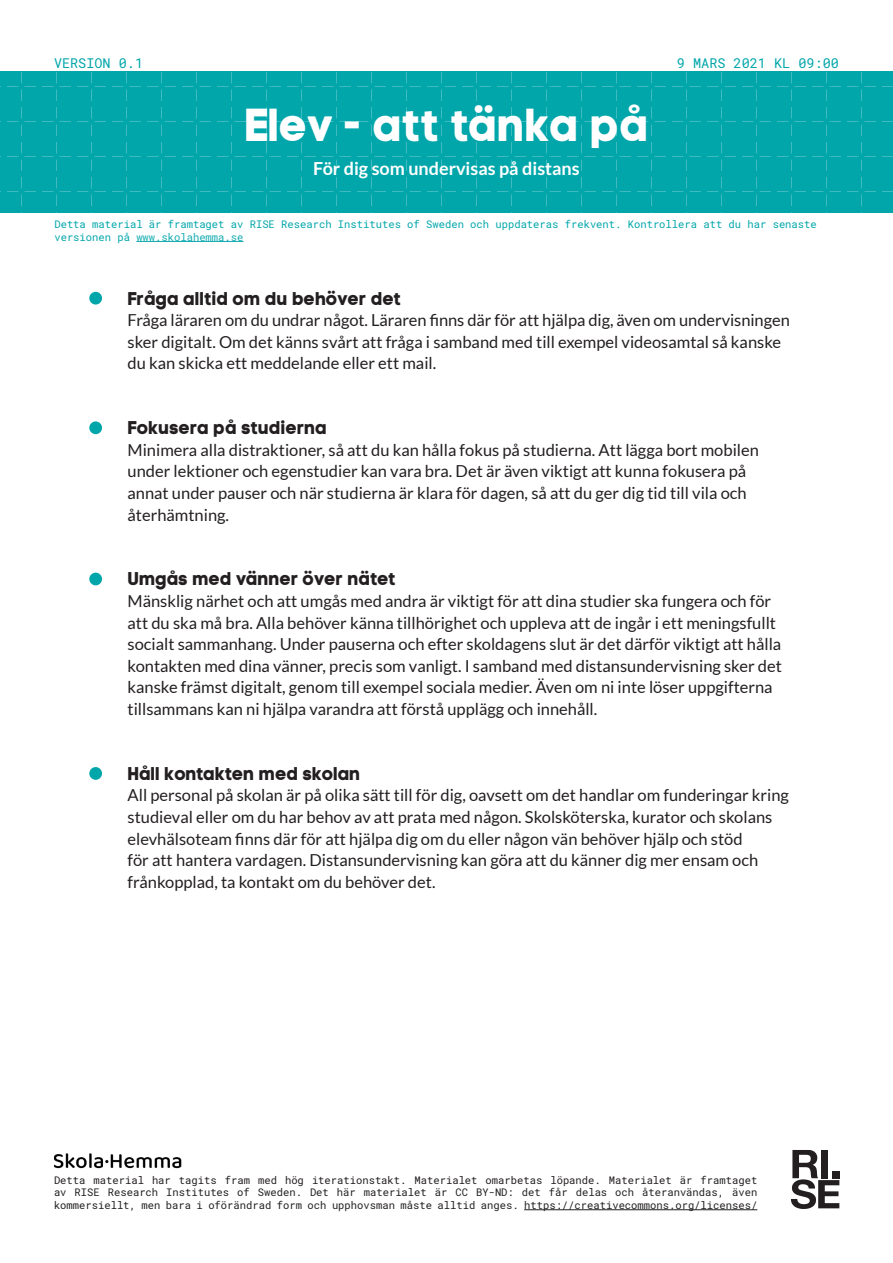
<style>
.page{position:relative;width:893px;height:1263px;background:#fff}
.page>*{position:absolute;margin:0;border:0;box-sizing:border-box;transform-origin:0 0}
.t1{font:700 45px "Code Pro";color:#fff}
.Header_in_text_-_2_r{font:700 18px "Code Pro";color:#231f20}
.t2{font:700 18px "Lato";color:#fff}
.Paragraph{font:16.5px/21.6px "Lato";color:#231f20}
.t3{font:13.5px "Roboto Mono";color:#00a6aa}
.t4{font:10.5px/12.6px "Roboto Mono";color:#231f20;text-align:justify}
.t5{font:10.5px/12.6px "Roboto Mono";color:#00a6aa}
.s1{color:#13acb1}
</style>
<div class="page">
<hr style="left:136px;top:241px;width:107px;height:1px;background:#13acb1">
<div style="left:0;top:72px;width:893px;height:141px;background:#00a6aa"></div>
<svg style="left:791px;top:1150px;width:48px;height:59px"></svg>
<hr style="left:524px;top:1209px;width:233px;height:1px;background:#231f20">
<img style="left:54px;top:1153px;width:127px;height:16px">
<div style="left:89px;top:421px;width:13px;height:13px;background:#00a6aa;border-radius:50%"></div>
<div style="left:89px;top:767px;width:13px;height:13px;background:#00a6aa;border-radius:50%"></div>
<div style="left:89px;top:573px;width:13px;height:12px;background:#00a6aa;border-radius:50%"></div>
<div style="left:89px;top:292px;width:13px;height:13px;background:#00a6aa;border-radius:50%"></div>
<p class="t3" style="left:54px;top:54px;width:91px">VERSION 0.1</p>
<p class="t3" style="left:677px;top:54px;width:164px">9 MARS 2021 KL 09:00</p>
<h1 class="t1" style="left:244px;top:97px;width:406px">Elev - att tänka på</h1>
<p class="t2" style="left:313px;top:158px;width:268px">För dig som undervisas på distans</p>
<p class="t5" style="left:54px;top:218px;width:764px">Detta material är framtaget av RISE Research Institutes of Sweden och uppdateras frekvent. Kontrollera att du har senaste versionen på <span class="s1">www.skolahemma.se</span></p>
<p class="Header_in_text_-_2_r" style="left:128px;top:287px;width:275px">Fråga alltid om du behöver det</p>
<p class="Paragraph" style="left:128px;top:309px;width:664px">Fråga läraren om du undrar något. Läraren finns där för att hjälpa dig, även om undervisningen sker digitalt. Om det känns svårt att fråga i samband med till exempel videosamtal så kanske du kan skicka ett meddelande eller ett mail.</p>
<p class="Header_in_text_-_2_r" style="left:128px;top:417px;width:201px">Fokusera på studierna</p>
<p class="Paragraph" style="left:128px;top:439px;width:633px">Minimera alla distraktioner, så att du kan hålla fokus på studierna. Att lägga bort mobilen under lektioner och egenstudier kan vara bra. Det är även viktigt att kunna fokusera på annat under pauser och när studierna är klara för dagen, så att du ger dig tid till vila och återhämtning.</p>
<p class="Header_in_text_-_2_r" style="left:128px;top:568px;width:270px">Umgås med vänner över nätet</p>
<p class="Paragraph" style="left:128px;top:590px;width:656px">Mänsklig närhet och att umgås med andra är viktigt för att dina studier ska fungera och för att du ska må bra. Alla behöver känna tillhörighet och uppleva att de ingår i ett meningsfullt socialt sammanhang. Under pauserna och efter skoldagens slut är det därför viktigt att hålla kontakten med dina vänner, precis som vanligt. I samband med distansundervisning sker det kanske främst digitalt, genom till exempel sociala medier. Även om ni inte löser uppgifterna tillsammans kan ni hjälpa varandra att förstå upplägg och innehåll.</p>
<p class="Header_in_text_-_2_r" style="left:128px;top:762px;width:234px">Håll kontakten med skolan</p>
<p class="Paragraph" style="left:128px;top:784px;width:663px">All personal på skolan är på olika sätt till för dig, oavsett om det handlar om funderingar kring studieval eller om du har behov av att prata med någon. Skolsköterska, kurator och skolans elevhälsoteam finns där för att hjälpa dig om du eller någon vän behöver hjälp och stöd<br>för att hantera vardagen. Distansundervisning kan göra att du känner dig mer ensam och frånkopplad, ta kontakt om du behöver det.</p>
<p class="t4" style="left:54px;top:1173px;width:705px">Detta material har tagits fram med hög iterationstakt. Materialet omarbetas löpande. Materialet är framtaget av RISE Research Institutes of Sweden. Det här materialet är CC BY-ND: det får delas och återanvändas, även kommersiellt, men bara i oförändrad form och upphovsman måste alltid anges. https://creativecommons.org/licenses/</p>
</div>
